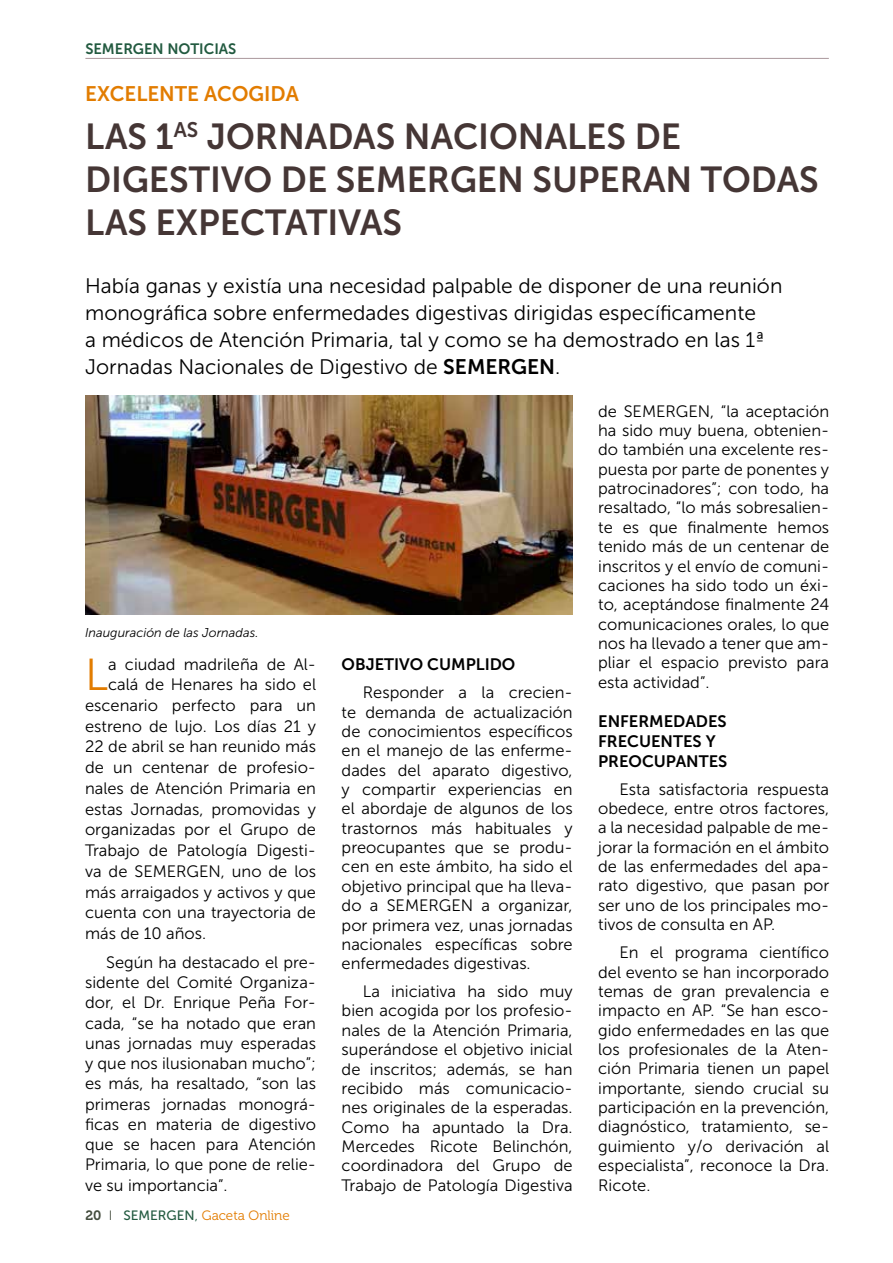
<style>
.page{position:relative;width:893px;height:1263px;background:#fff}
.page>*{position:absolute;margin:0;border:0;box-sizing:border-box;transform-origin:0 0}
.t1{font:44.7px "Museo Sans 300";color:#e27c00}
.t2{font:36px "Museo Sans 700";color:#453635}
.t3{font:21px/27px "Museo Sans 300";color:#000}
.t4{font:21px "Museo Sans 700";color:#e27c00}
.t5{font:16.5px/19.4px "Museo Sans 300";color:#000;text-align:justify}
.t6{font:16.5px/19.8px "Museo Sans 700";color:#000;text-align:justify}
.t7{font:15px "Museo Sans 700";color:#225a40}
.t8{font:13.5px "Museo 300";color:#e27c00}
.t9{font:italic 12.75px "Museo Sans 300";color:#000}
.s1{font-family:"Museo Sans 700"}
.s2{font-family:"Museo 700";color:#444d3e}
.s3{font-family:"Museo Sans 300";color:#444d3e}
.s4{font-family:"Museo Sans 500";color:#225a40}
.s5{font-family:"Museo Sans 300";color:#225a40}
</style>
<div class="page">
<img style="left:85px;top:395px;width:488px;height:219px">
<hr style="left:85px;top:58px;width:744px;height:1px;background:#ab989c">
<p class="t7" style="left:85px;top:40px;width:102px">SEMERGEN NOTICI</p>
<p class="t7" style="left:219px;top:40px;width:19px">AS</p>
<p class="t4" style="left:85px;top:82px;width:213px">EXCELENTE ACOG IDA</p>
<h2 class="t2" style="left:85px;top:116px;width:21px">LAS</h2>
<h2 class="t2" style="left:156px;top:116px;width:124px">1<sup>AS</sup> JORNA</h2>
<h2 class="t2" style="left:327px;top:116px;width:350px">DAS NACIONALES DE</h2>
<h2 class="t2" style="left:85px;top:159px;width:60px">DIGES</h2>
<h2 class="t2" style="left:189px;top:159px;width:434px">TIVO DE SEMERGEN SUPERAN</h2>
<h2 class="t2" style="left:701px;top:159px;width:98px">TODAS</h2>
<h2 class="t2" style="left:85px;top:202px;width:297px">LAS EXPECTATIVAS</h2>
<p class="t3" style="left:85px;top:273px;width:699px">Había ganas y existía una necesidad palpable de disponer de una reunión monográfica sobre enfermedades digestivas dirigidas específicamente<br>a médicos de Atención Primaria, tal y como se ha demostrado en las 1ª Jornadas Nacionales de Digestivo de <span class="s1">SEMERGEN</span>.</p>
<p class="t9" style="left:85px;top:625px;width:175px">Inauguración de las Jornadas.</p>
<h1 class="t1" style="left:85px;top:651px;width:25px">L</h1>
<p class="t5" style="left:108px;top:655px;width:209px">a ciudad madrileña de Al-</p>
<p class="t5" style="left:108px;top:675px;width:209px">calá de Henares ha sido el</p>
<p class="t5" style="left:85px;top:696px;width:233px">escenario perfecto para un</p>
<p class="t5" style="left:85px;top:716px;width:233px">estreno de lujo. Los días 21 y</p>
<p class="t5" style="left:85px;top:737px;width:233px">22 de abril se han reunido más</p>
<p class="t5" style="left:85px;top:758px;width:233px">de un centenar de profesio-</p>
<p class="t5" style="left:85px;top:779px;width:233px">nales de Atención Primaria en</p>
<p class="t5" style="left:85px;top:799px;width:233px">estas Jornadas, promovidas y</p>
<p class="t5" style="left:85px;top:820px;width:233px">organizadas por el Grupo de</p>
<p class="t5" style="left:85px;top:841px;width:233px">Trabajo de Patología Digesti-</p>
<p class="t5" style="left:85px;top:861px;width:233px">va de SEMERGEN, uno de los</p>
<p class="t5" style="left:85px;top:882px;width:233px">más arraigados y activos y que</p>
<p class="t5" style="left:85px;top:903px;width:233px">cuenta con una trayectoria de</p>
<p class="t5" style="left:85px;top:924px;width:123px">más de 10 años.</p>
<p class="t5" style="left:85px;top:952px;width:233px;line-height:20.2px;text-indent:21px">Según ha destacado el pre&shy;sidente del Comité Organiza&shy;dor, el Dr. Enrique Peña For&shy;cada, “se ha notado que eran unas jornadas muy esperadas y que nos ilusionaban mucho”; es más, ha resaltado, “son las primeras jornadas monográ&shy;ficas en materia de digestivo que se hacen para Atención Primaria, lo que pone de relie&shy;ve su importancia”.</p>
<p class="t8" style="left:85px;top:1208px;width:206px"><span class="s2">20</span> <span class="s3">I</span> <span class="s4">SEMERGEN</span><span class="s5">,</span> Gaceta Online</p>
<p class="t6" style="left:342px;top:655px;width:175px">OBJETIVO CUMPLIDO</p>
<p class="t5" style="left:342px;top:683px;width:233px;text-indent:21px">Responder a la crecien&shy;te demanda de actualización de conocimientos específicos en el manejo de las enferme&shy;dades del aparato digestivo, y compartir experiencias en el abordaje de algunos de los trastornos más habituales y preocupantes que se produ&shy;cen en este ámbito, ha sido el objetivo principal que ha lleva&shy;do a SEMERGEN a organizar, por primera vez, unas jornadas nacionales específicas sobre enfermedades digestivas.</p>
<p class="t5" style="left:342px;top:982px;width:233px;text-indent:21px">La iniciativa ha sido muy bien acogida por los profesio&shy;nales de la Atención Primaria, superándose el objetivo inicial de inscritos; además, se han recibido más comunicacio&shy;nes originales de la esperadas.<br>Como ha apuntado la Dra.<br>Mercedes Ricote Belinchón, coordinadora del Grupo de Trabajo de Patología Digestiva</p>
<p class="t5" style="left:598px;top:401px;width:233px">de SEMERGEN, “la aceptación ha sido muy buena, obtenien&shy;do también una excelente res&shy;puesta por parte de ponentes y patrocinadores”; con todo, ha resaltado, “lo más sobresalien&shy;te es que finalmente hemos tenido más de un centenar de inscritos y el envío de comuni&shy;caciones ha sido todo un éxi&shy;to, aceptándose finalmente 24 comunicaciones orales, lo que nos ha llevado a tener que am&shy;pliar el espacio previsto para esta actividad”.</p>
<p class="t6" style="left:598px;top:711px;width:43px">EN FERME</p>
<p class="t6" style="left:598px;top:711px;width:120px;text-indent:75px">DADES FRECUENTES Y PREOCUPANTES</p>
<p class="t5" style="left:598px;top:779px;width:233px;text-indent:21px">Esta satisfactoria respuesta obedece, entre otros factores, a la necesidad palpable de me&shy;jorar la formación en el ámbito de las enfermedades del apa&shy;rato digestivo, que pasan por ser uno de los principales mo&shy;tivos de consulta en AP.</p>
<p class="t5" style="left:598px;top:943px;width:233px;text-indent:21px">En el programa científico del evento se han incorporado temas de gran prevalencia e impacto en AP. “Se han esco&shy;gido enfermedades en las que los profesionales de la Aten&shy;ción Primaria tienen un papel importante, siendo crucial su participación en la prevención, diagnóstico, tratamiento, se&shy;guimiento y/o derivación al especialista”, reconoce la Dra.<br>Ricote.</p>
</div>
